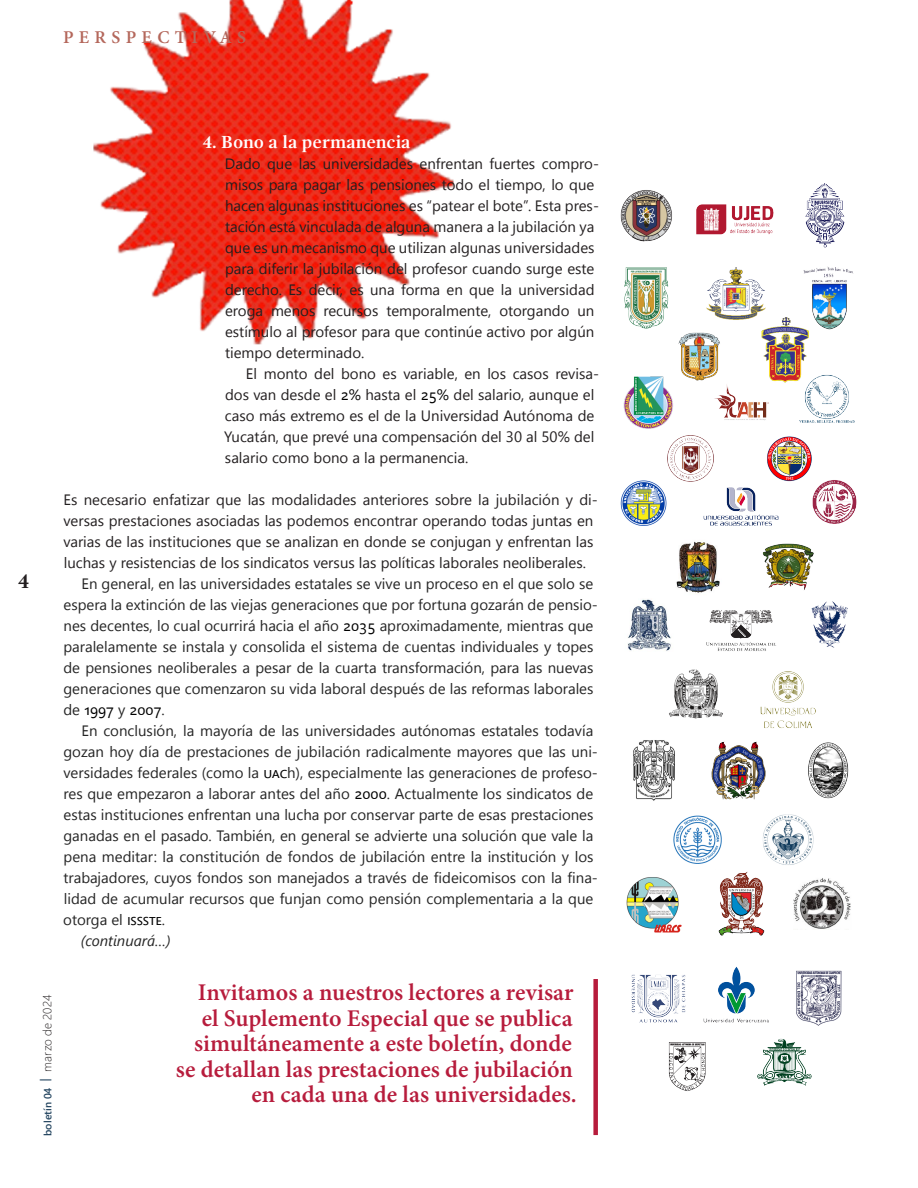
<style>
.page{position:relative;width:918px;height:1188px;background:#fff}
.page>*{position:absolute;margin:0;border:0;box-sizing:border-box;transform-origin:0 0}
.Destacados_der{font:600 24px/25.5px "Minion Pro";color:#b71c3c;text-align:right}
.t1{font:700 21px "Gandhi Serif";color:#231f20}
.Subtitulo{font:700 18px "Gandhi Serif";color:#fff}
.Seccion_margen{font:600 18px "Minion Pro";letter-spacing:.3em;color:#b4675b}
.Cuerpo_de_texto_sangrado{font:15px/21px "Segoe UI Historic";color:#252525}
.Cuerpo_ennumerado{font:15px/21px "Segoe UI Historic";color:#231f20}
.Cuerpo_de_texto{font:15px/21px "Segoe UI Historic";color:#231f20}
.Cuerpo_enumerado_sangrado{font:15px/21px "Segoe UI Historic";color:#231f20}
.Cuerpo_de_texto_sangrado-2{font:italic 15px "Segoe UI";color:#252525}
.t2{font:300 12px "Segoe UI";color:#231f20}
.s1{font-weight:600;font-size:10.5px;color:#244560}
.s2{font-weight:400;font-size:13.5px;color:#244560}
.s3{font-family:"Segoe UI";color:#000}
</style>
<div class="page">
<img style="left:93px;top:0;width:361px;height:345px">
<img style="left:620px;top:183px;width:237px;height:908px">
<div style="left:593px;top:979px;width:5px;height:156px;background:#b71c3c"></div>
<p class="Seccion_margen" style="left:63px;top:25px;width:185px">PERSPECTIVAS</p>
<h2 class="t1" style="left:18px;top:569px;width:13px">4</h2>
<p class="t2" style="left:36px;top:1136px;width:142px;rotate:-90deg"><span class="s1">boletín 04</span> <span class="s2">꘡</span> marzo de 2024</p>
<p class="Subtitulo" style="left:202px;top:131px;width:210px">4. Bono a la permanencia</p>
<p class="Cuerpo_ennumerado" style="left:225px;top:153px;width:376px">Dado que las universidades enfrentan fuertes compro&shy;misos para pagar las pensiones todo el tiempo, lo que hacen algunas instituciones es “patear el bote”. Esta pres&shy;tación está vinculada de alguna manera a la jubilación ya que es un mecanismo que utilizan algunas universidades para diferir la jubilación del profesor cuando surge este derecho. Es decir, es una forma en que la universidad eroga menos recursos temporalmente, otorgando un estímulo al profesor para que continúe activo por algún tiempo determinado.</p>
<p class="Cuerpo_enumerado_sangrado" style="left:224px;top:363px;width:376px;text-indent:22px">El monto del bono es variable, en los casos revisa&shy;dos van desde el <span class="s3">2%</span> hasta el <span class="s3">25%</span> del salario, aunque el caso más extremo es el de la Universidad Autónoma de Yucatán, que prevé una compensación del 30 al 50% del salario como bono a la permanencia.</p>
<p class="Cuerpo_de_texto" style="left:63px;top:489px;width:536px">Es necesario enfatizar que las modalidades anteriores sobre la jubilación y di&shy;versas prestaciones asociadas las podemos encontrar operando todas juntas en varias de las instituciones que se analizan en donde se conjugan y enfrentan las luchas y resistencias de los sindicatos versus las políticas laborales neoliberales.</p>
<p class="Cuerpo_de_texto_sangrado" style="left:63px;top:573px;width:536px;text-indent:18px">En general, en las universidades estatales se vive un proceso en el que solo se espera la extinción de las viejas generaciones que por fortuna gozarán de pensio&shy;nes decentes, lo cual ocurrirá hacia el año <span class="s3">2035</span> aproximadamente, mientras que paralelamente se instala y consolida el sistema de cuentas individuales y topes de pensiones neoliberales a pesar de la cuarta transformación, para las nuevas generaciones que comenzaron su vida laboral después de las reformas laborales de <span class="s3">1997</span> y <span class="s3">2007</span>.</p>
<p class="Cuerpo_de_texto_sangrado" style="left:63px;top:720px;width:536px;text-indent:18px">En conclusión, la mayoría de las universidades autónomas estatales todavía gozan hoy día de prestaciones de jubilación radicalmente mayores que las uni&shy;versidades federales (como la <span class="s3">uac</span>h), especialmente las generaciones de profeso&shy;res que empezaron a laborar antes del año <span class="s3">2000</span>. Actualmente los sindicatos de estas instituciones enfrentan una lucha por conservar parte de esas prestaciones ganadas en el pasado. También, en general se advierte una solución que vale la pena meditar: la constitución de fondos de jubilación entre la institución y los trabajadores, cuyos fondos son manejados a través de fideicomisos con la fina&shy;lidad de acumular recursos que funjan como pensión complementaria a la que otorga el <span class="s3">issste</span>.</p>
<p class="Cuerpo_de_texto_sangrado-2" style="left:81px;top:926px;width:92px">(continuará…)</p>
<p class="Destacados_der" style="left:176px;top:980px;width:402px">Invitamos a nuestros lectores a revisar<br>el Suplemento Especial que se publica simultáneamente a este boletín, donde se detallan las prestaciones de jubilación en cada una de las universidades.</p>
</div>
